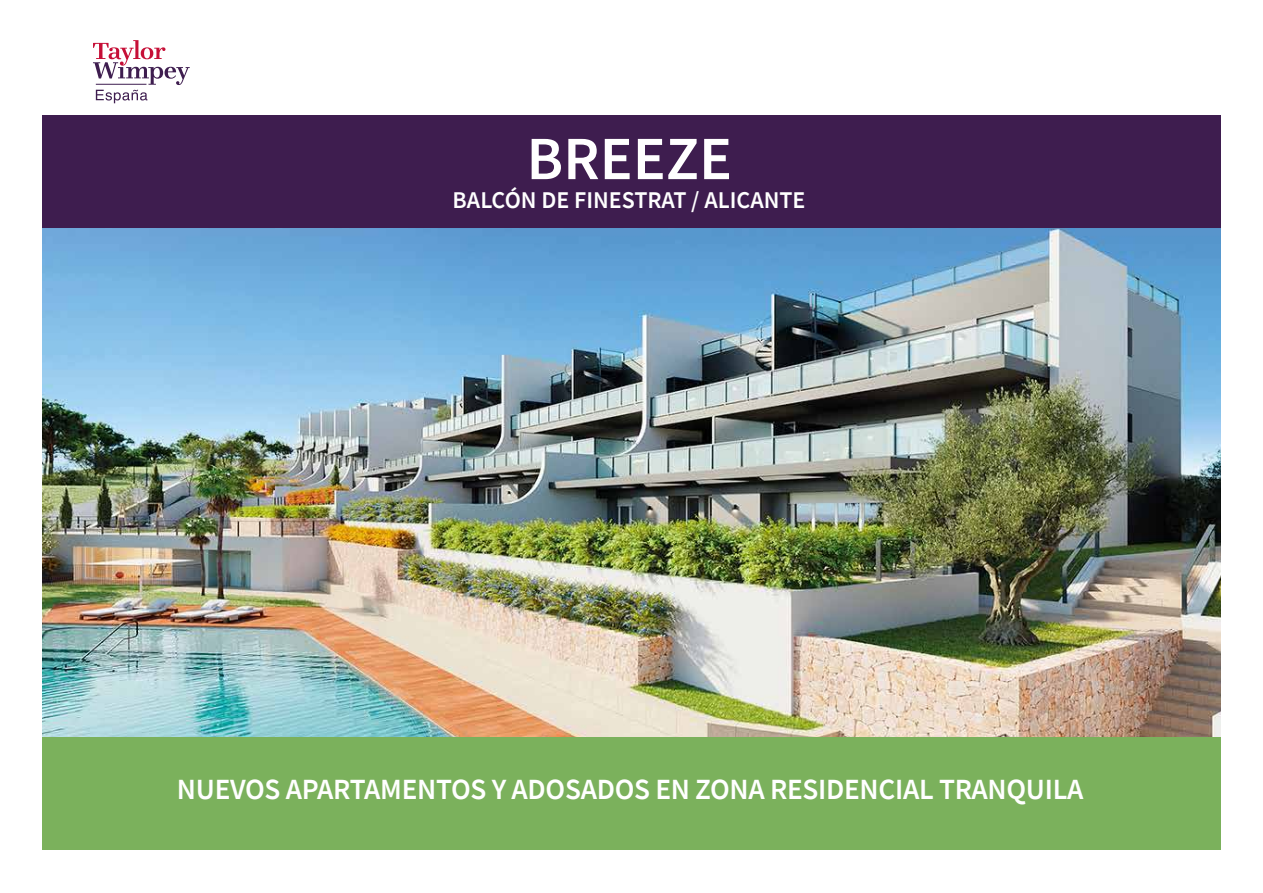
<style>
.page{position:relative;width:1263px;height:893px;background:#fff}
.page>*{position:absolute;margin:0;border:0;box-sizing:border-box;transform-origin:0 0}
.t1{font:600 61.5px "Source Sans Pro";color:#fff}
.t2{font:600 29.25px "Source Sans Pro";letter-spacing:-.01em;color:#fff}
.t3{font:600 24px "Source Sans Pro";color:#fff}
</style>
<div class="page">
<img style="left:42px;top:227px;width:1178px;height:510px">
<div style="left:42px;top:737px;width:1178px;height:112px;background:#7bb15c"></div>
<div style="left:42px;top:115px;width:1178px;height:112px;background:#3e1d4f"></div>
<svg style="left:93px;top:40px;width:97px;height:63px"></svg>
<h1 class="t1" style="left:526px;top:118px;width:207px">BREEZE</h1>
<p class="t3" style="left:453px;top:184px;width:354px">BALCÓN DE FINESTRAT / ALICANTE</p>
<p class="t2" style="left:177px;top:770px;width:908px">NUEVOS APARTAMENTOS Y ADOSADOS EN ZONA RESIDENCIAL TRANQUILA</p>
</div>
